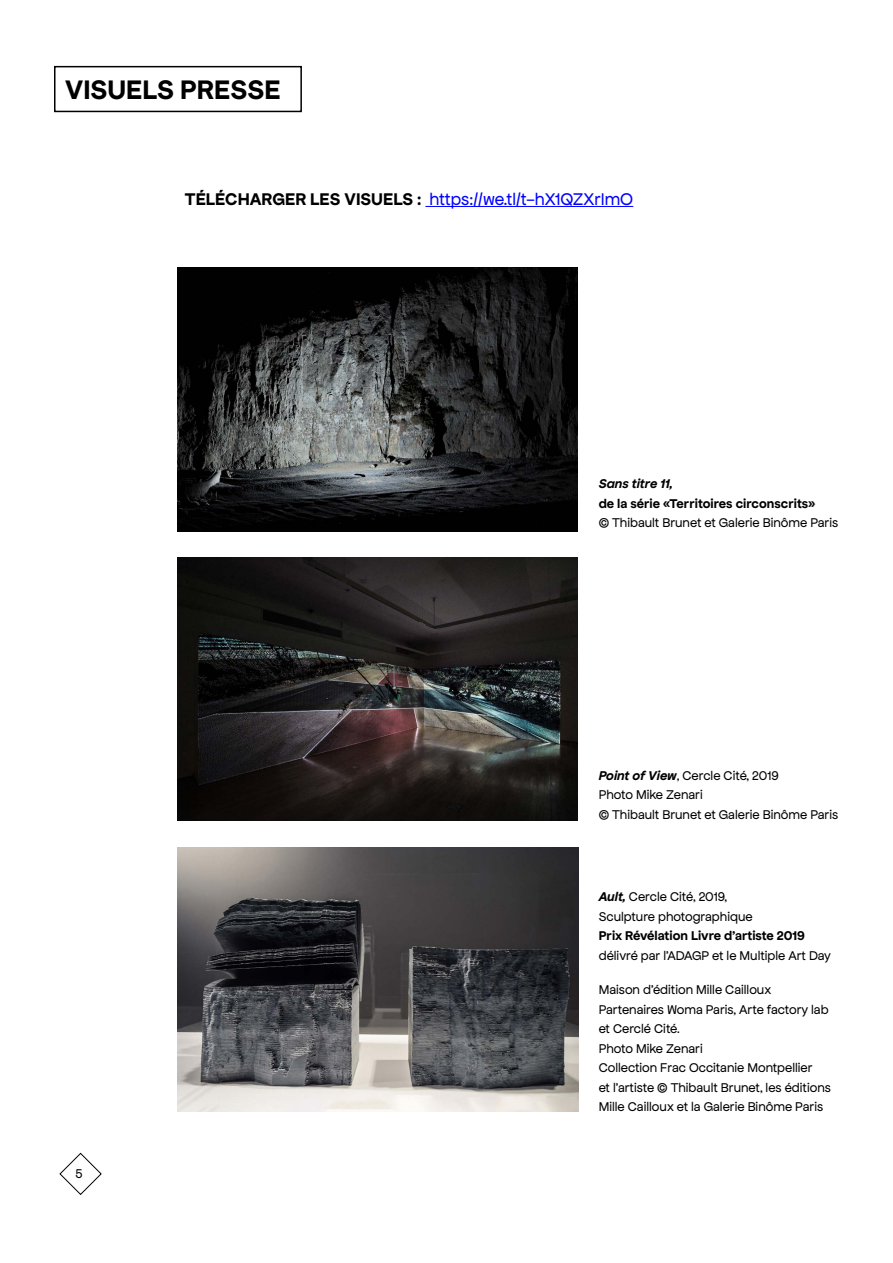
<style>
.page{position:relative;width:893px;height:1263px;background:#fff}
.page>*{position:absolute;margin:0;border:0;box-sizing:border-box;transform-origin:0 0}
.t1{font:700 28.5px "Frac Apfel";color:#000}
.t2{font:18px "Frac Apfel";color:#00f}
.t3{font:13.5px/19.5px "Frac Apfel";color:#000}
.t4{font:700 13.5px "Frac Apfel";color:#000}
.t5{font:italic 700 13.5px "Frac Apfel";color:#000}
.s1{font-weight:700;color:#000}
.s2{font-weight:700;font-style:italic}
</style>
<div class="page">
<svg style="left:59px;top:1152px;width:43px;height:43px"></svg>
<img style="left:178px;top:847px;width:400px;height:264px">
<img style="left:178px;top:557px;width:399px;height:263px">
<img style="left:178px;top:268px;width:399px;height:263px">
<div style="left:54px;top:66px;width:248px;height:46px;border:2px solid #000"></div>
<hr style="left:425px;top:206px;width:208px;height:1px;background:#00f">
<h1 class="t1" style="left:65px;top:74px;width:217px">VISUELS PRESSE</h1>
<h2 class="t2" style="left:185px;top:189px;width:450px"><span class="s1">TÉLÉCHARGER LES VISUELS :</span> https://we.tl/t-hX1QZXrImO</h2>
<p class="t5" style="left:599px;top:477px;width:76px">Sans titre 11,</p>
<p class="t4" style="left:599px;top:496px;width:218px">de la série «Territoires circonscrits»</p>
<p class="t3" style="left:599px;top:513px;width:241px">© Thibault Brunet et Galerie Binôme Paris</p>
<p class="t3" style="left:599px;top:766px;width:241px"><span class="s2">Point of View</span>, Cercle Cité, 2019<br>Photo Mike Zenari<br>© Thibault Brunet et Galerie Binôme Paris</p>
<p class="t3" style="left:76px;top:1164px;width:9px">5</p>
<p class="t3" style="left:599px;top:887px;width:156px"><span class="s2">Ault,</span> Cercle Cité, 2019,<br>Sculpture photographique</p>
<p class="t4" style="left:599px;top:929px;width:208px">Prix Révélation Livre d’artiste 2019</p>
<p class="t3" style="left:599px;top:946px;width:234px">délivré par l’ADAGP et le Multiple Art Day</p>
<p class="t3" style="left:599px;top:980px;width:234px">Maison d’édition Mille Cailloux Partenaires Woma Paris, Arte factory lab et Cerclé Cité.<br>Photo Mike Zenari<br>Collection Frac Occitanie Montpellier<br>et l’artiste © Thibault Brunet, les éditions Mille Cailloux et la Galerie Binôme Paris</p>
</div>
